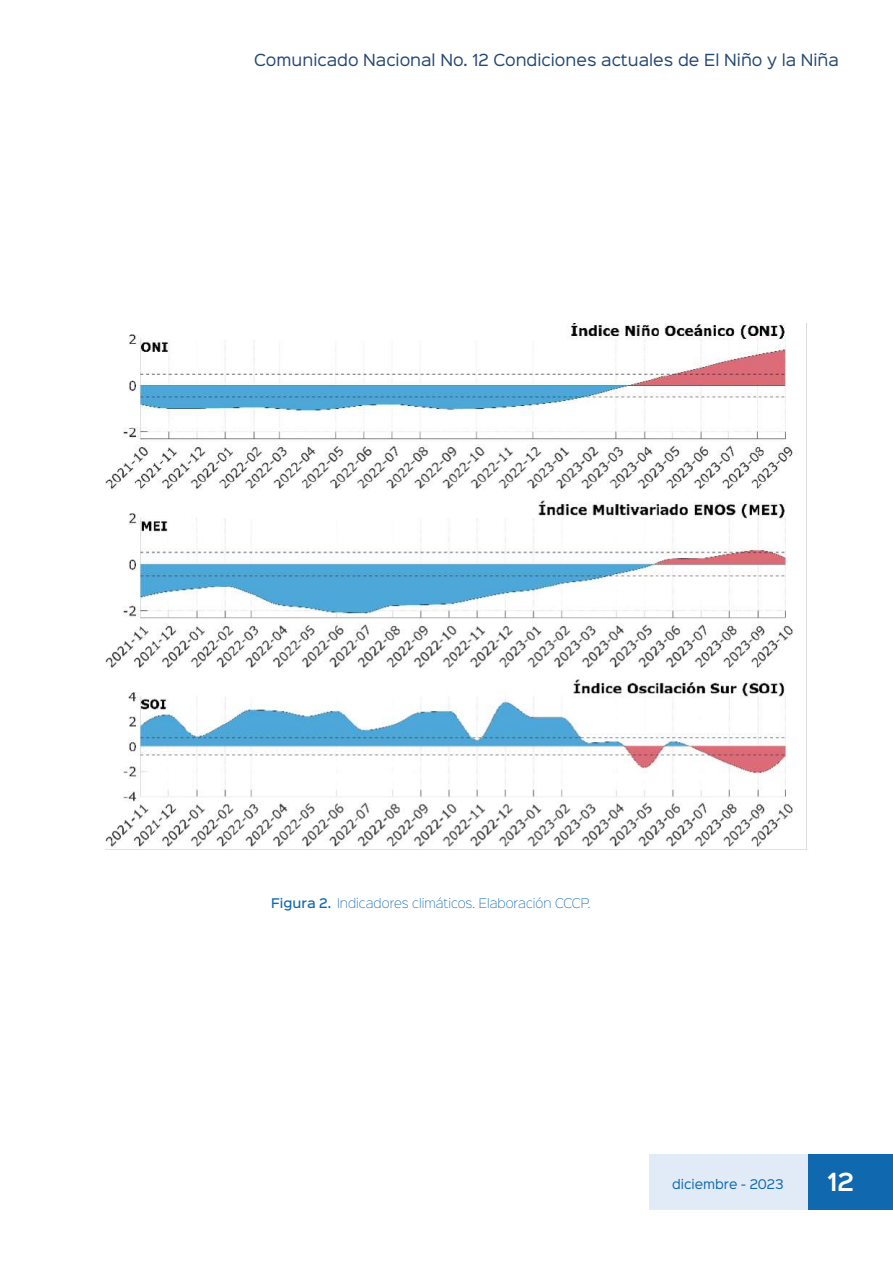
<style>
.page{position:relative;width:893px;height:1263px;background:#fff}
.page>*{position:absolute;margin:0;border:0;box-sizing:border-box;transform-origin:0 0}
.t1{font:600 22.5px "Sinkin Sans 600";color:#fff}
.t2{font:15px "Sinkin Sans 400";color:#234773}
.t3{font:12px "Sinkin Sans 200 X Light";color:#1069af}
.t4{font:12px "Sinkin Sans 400";color:#1069af}
.s1{font-family:"Sinkin Sans 500";font-weight:500}
</style>
<div class="page">
<div style="left:649px;top:1154px;width:160px;height:56px;background:#e0ebf7"></div>
<div style="left:809px;top:1154px;width:84px;height:56px;background:#1069af"></div>
<img style="left:106px;top:323px;width:701px;height:527px">
<p class="t2" style="left:254px;top:47px;width:586px">Comunicado Nacional No. 12 Condiciones actuales de El Niño y la Niña</p>
<p class="t3" style="left:271px;top:894px;width:321px"><span class="s1">Figura 2.</span> Indicadores climáticos. Elaboración CCCP.</p>
<p class="t4" style="left:672px;top:1174px;width:113px">diciembre - 2023</p>
<h1 class="t1" style="left:827px;top:1162px;width:28px">12</h1>
</div>
